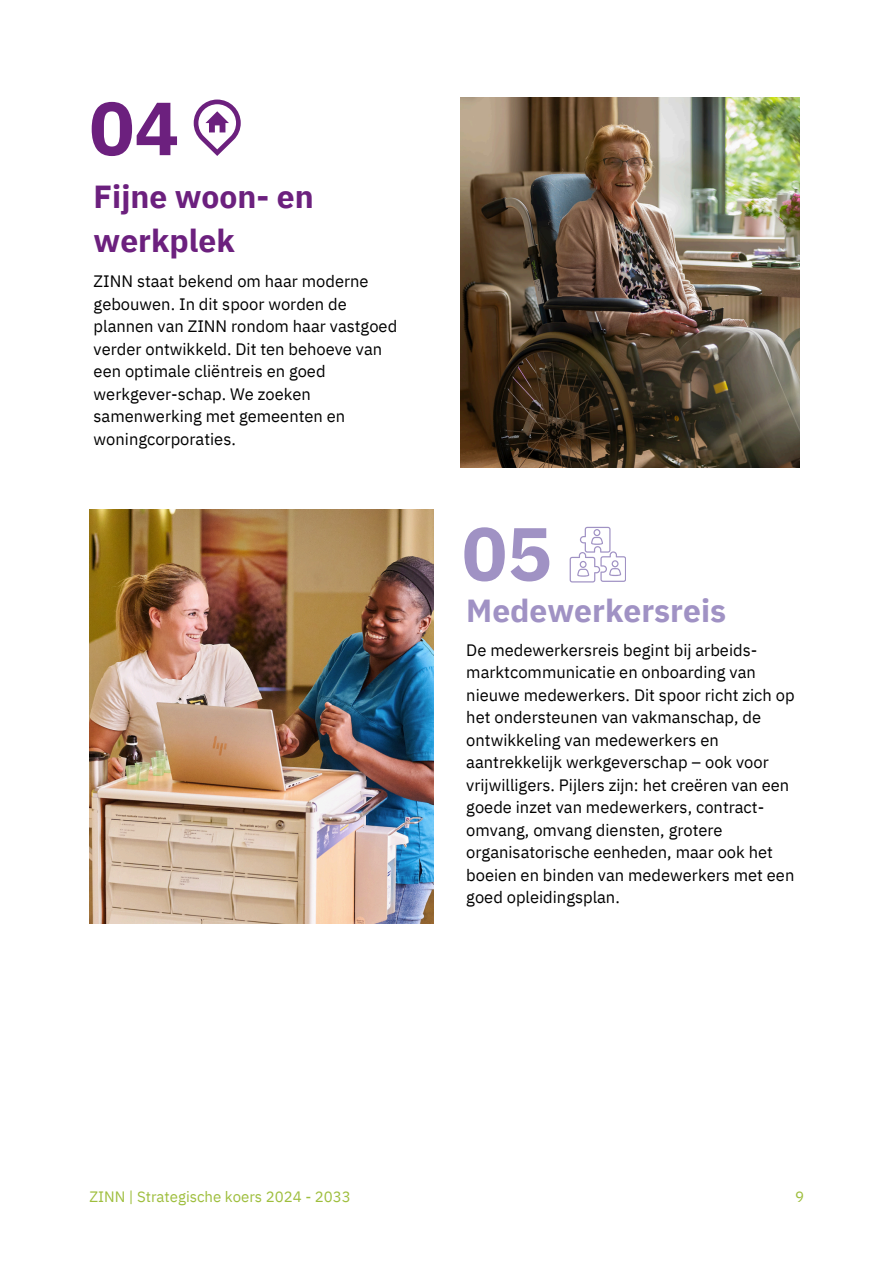
<style>
.page{position:relative;width:894px;height:1264px;background:#fff}
.page>*{position:absolute;margin:0;border:0;box-sizing:border-box;transform-origin:0 0}
.t1{font:700 75px "IBM Plex Sans";color:#6c207e}
.t2{font:700 75px "IBM Plex Sans";color:#a092c4}
.t3{font:700 31.8px/43.8px "IBM Plex Sans";color:#6c207e}
.t4{font:700 31.8px "IBM Plex Sans";color:#a092c4}
.t5{font:16.5px/22.5px "IBM Plex Sans";color:#000}
.t6{font:15px "IBM Plex Sans";color:#9ebe3d}
</style>
<div class="page">
<img style="left:460px;top:98px;width:338px;height:369px">
<svg style="left:194px;top:99px;width:47px;height:57px"></svg>
<img style="left:89px;top:509px;width:345px;height:414px">
<svg style="left:569px;top:527px;width:56px;height:55px"></svg>
<p class="t1" style="left:89px;top:78px;width:91px">04</p>
<h1 class="t3" style="left:94px;top:174px;width:221px">Fijne woon- en werkplek</h1>
<p class="t5" style="left:94px;top:270px;width:305px">ZINN staat bekend om haar moderne gebouwen. In dit spoor worden de plannen van ZINN rondom haar vastgoed verder ontwikkeld. Dit ten behoeve van een optimale cliëntreis en goed werkgever-schap. We zoeken samenwerking met gemeenten en woningcorporaties.</p>
<p class="t2" style="left:462px;top:503px;width:91px">05</p>
<p class="t4" style="left:466px;top:590px;width:261px">Medewerkersreis</p>
<p class="t5" style="left:466px;top:638px;width:330px">De medewerkersreis begint bij arbeids&shy;marktcommunicatie en onboarding van nieuwe medewerkers. Dit spoor richt zich op het ondersteunen van vakmanschap, de ontwikkeling van medewerkers en aantrekkelijk werkgeverschap – ook voor vrijwilligers. Pijlers zijn: het creëren van een goede inzet van medewerkers, contract&shy;omvang, omvang diensten, grotere organisatorische eenheden, maar ook het boeien en binden van medewerkers met een goed opleidingsplan.</p>
<h1 class="t6" style="left:89px;top:1186px;width:263px">ZINN | Strategische koers 2024 - 2033</h1>
<p class="t6" style="left:795px;top:1186px;width:10px">9</p>
</div>
